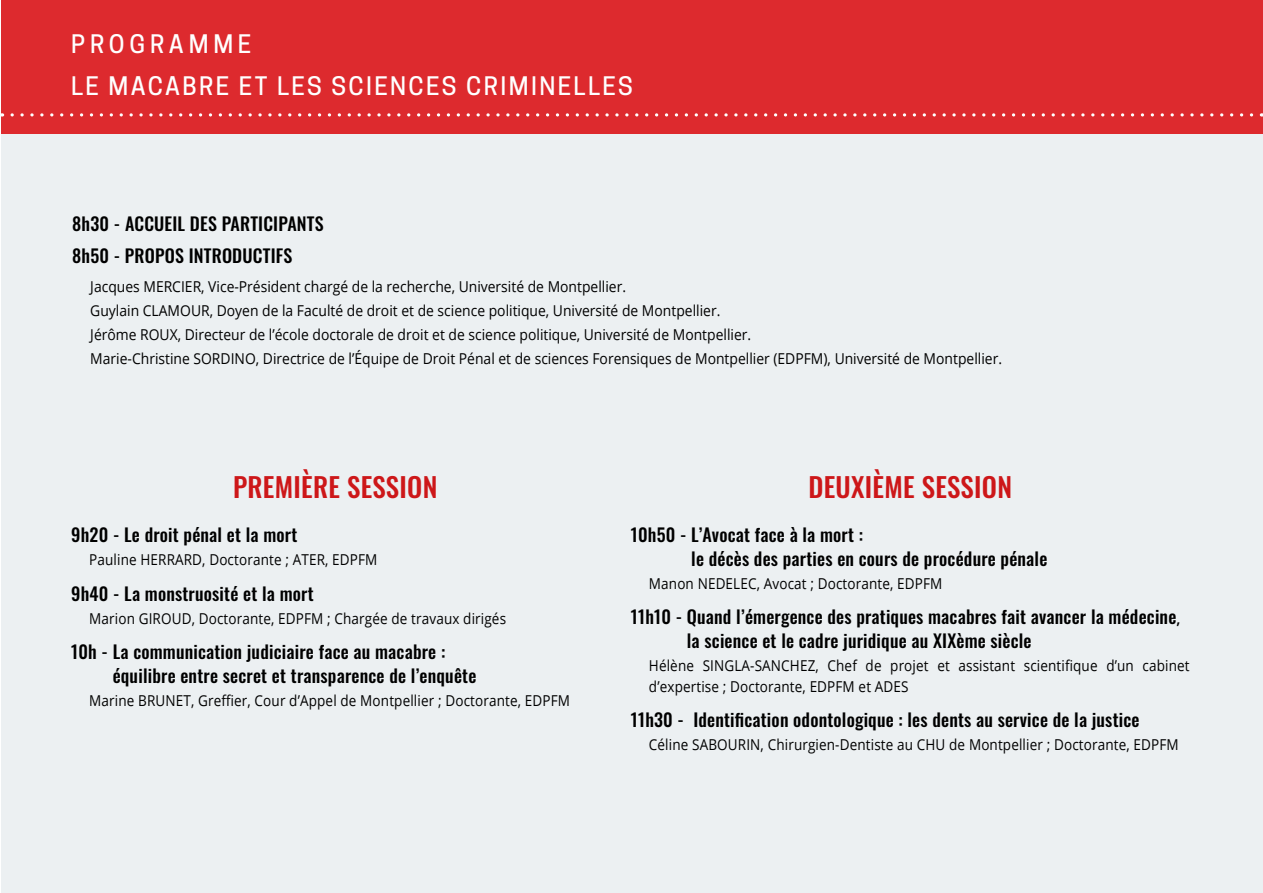
<style>
.page{position:relative;width:1263px;height:893px;background:#fff}
.page>*{position:absolute;margin:0;border:0;box-sizing:border-box;transform-origin:0 0}
.t1{font:500 27px "Oswald";letter-spacing:.01em;color:#cd1719}
.t2{font:500 24px/41.8px "Cooper Hewitt";letter-spacing:.1em;color:#fff}
.t3{font:500 18px/23.4px "Oswald";letter-spacing:.01em;color:#000}
.t4{font:15px/23.9px "Open Sans";color:#000;scale:.93 1}
.t5{font:15px/21px "Open Sans";color:#000;scale:.9 1}
.s1{font-family:"Open Sans";font-weight:600;font-size:15px}
</style>
<div class="page">
<div style="left:1px;top:85px;width:1262px;height:808px;background:#ecf0f2"></div>
<div style="left:1px;top:0;width:1262px;height:134px;background:#dd2a2e"></div>
<svg style="left:2px;top:113px;width:1249px;height:4px"></svg>
<h2 class="t2" style="left:71px;top:23px;width:563px">PROGRAMME<br>LE MACABRE ET LES SCIENCES CRIMINELLES</h2>
<p class="t3" style="left:72px;top:209px;width:253px;line-height:31.7px">8h30 - ACCUEIL DES PARTICIPANTS<br>8h50 - PROPOS INTRODUCTIFS</p>
<p class="t4" style="left:90px;top:275px;width:982px">Jacques MERCIER, Vice-Président chargé de la recherche, Université de Montpellier.<br>Guylain CLAMOUR, Doyen de la Faculté de droit et de science politique, Université de Montpellier.<br>Jérôme ROUX, Directeur de l’école doctorale de droit et de science politique, Université de Montpellier.<br>Marie-Christine SORDINO, Directrice de l’Équipe de Droit Pénal et de sciences Forensiques de Montpellier (EDPFM), Université de Montpellier.</p>
<h1 class="t1" style="left:233px;top:473px;width:206px">PREMIÈRE SESSION</h1>
<p class="t3" style="left:71px;top:524px;width:228px">9h20 - Le droit pénal et la mort</p>
<p class="t5" style="left:89px;top:549px;width:322px">Pauline HERRARD, Doctorante ; ATER, EDPFM</p>
<p class="t3" style="left:71px;top:583px;width:244px">9h40 - La monstruosité et la mort</p>
<p class="t5" style="left:89px;top:608px;width:465px">Marion GIROUD, Doctorante, EDPFM ; Chargée de travaux dirigés</p>
<p class="t3" style="left:113px;top:641px;width:365px;text-indent:-41px">10h - La communication judiciaire face au macabre : équilibre entre secret et transparence de l’enquête</p>
<p class="t5" style="left:89px;top:690px;width:536px">Marine BRUNET, Greffier, Cour d’Appel de Montpellier ; Doctorante, EDPFM</p>
<h1 class="t1" style="left:808px;top:473px;width:205px">DEUXIÈME SESSION</h1>
<p class="t3" style="left:691px;top:524px;width:358px;text-indent:-60px">10h50 - L’Avocat face à la mort :<br>le décès des parties en cours de procédure pénale</p>
<p class="t5" style="left:649px;top:572px;width:328px">Manon NEDELEC, Avocat ; Doctorante, EDPFM</p>
<p class="t3" style="left:687px;top:606px;width:495px;text-indent:-56px">11h10 - Quand l’émergence des pratiques macabres fait avancer la médecine<span class="s1">, </span>la science et le cadre juridique au XIXème siècle</p>
<p class="t5" style="left:649px;top:654px;width:602px">Hélène SINGLA-SANCHEZ, Chef de projet et assistant scientifique d’un cabinet d’expertise ; Doctorante, EDPFM et ADES</p>
<p class="t3" style="left:631px;top:709px;width:510px">11h30 - Identification odontologique : les dents au service de la justice</p>
<p class="t5" style="left:649px;top:734px;width:590px">Céline SABOURIN, Chirurgien-Dentiste au CHU de Montpellier ; Doctorante, EDPFM</p>
</div>
